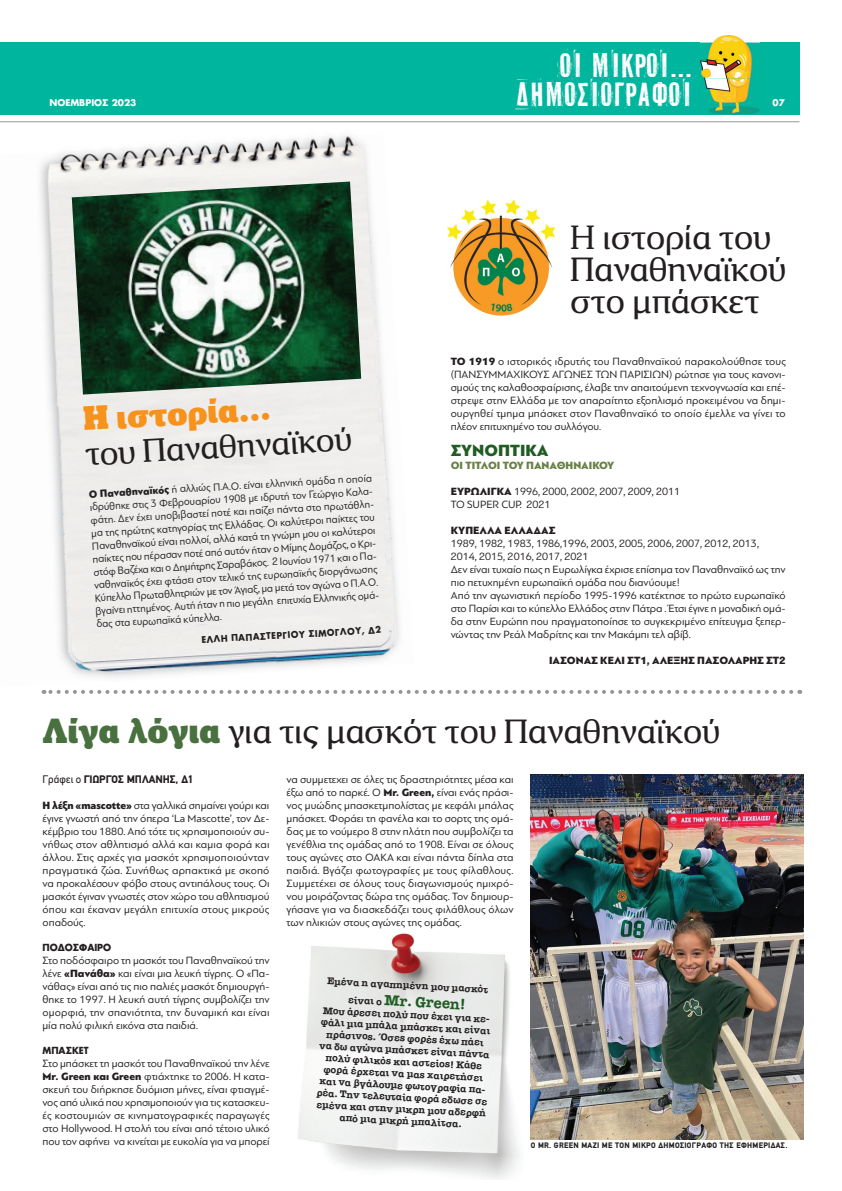
<style>
.page{position:relative;width:842px;height:1191px;background:#fff}
.page>*{position:absolute;margin:0;border:0;box-sizing:border-box;transform-origin:0 0}
.t1{font:32px/32px "BHMA Next Step 10";color:#231f20}
.t2{font:31.6px "PF Fuel Pro";color:#fff}
.t3{font:31px "BHMA Next Step 10";color:#231f20}
.t4{font:900 31px "BHMA Next Step 10";color:#f7931d}
.t5{font:900 17px "PF Bague Sans Pro";color:#215c24}
.t6{font:14.7px "BHMA Typ Black Roman";color:#215c24}
.t7{font:11px/13px "PF Bague Sans Pro";color:#231f20;text-align:justify}
.t8{font:11px/13.1px "PF Bague Sans Pro";color:#231f20;scale:.95 1}
.t9{font:900 11px "PF Bague Sans Pro";color:#231f20}
.t10{font:900 11px "PF Din Text";color:#231f20}
.t11{font:900 11px "PF Bague Sans Pro";color:#688045}
.t12{font:9.8px/11.8px "BHMA Typ Black Roman";color:#231f20;text-align:center}
.t13{font:700 9.5px "PF Futura Neu";color:#231f20;scale:.95 1}
.t14{font:700 9px "PF Futura Neu";color:#231f20;scale:.94 1}
.t15{font:700 9px "PF Futura Neu";color:#fff}
.t16{font:900 8px "PF Din Text";letter-spacing:.04em;color:#231f20}
.s1{font-weight:900}
.s2{font-weight:900;color:#49713f}
.s3{font-weight:400}
.s4{font-size:9.8px;color:#231f20}
</style>
<div class="page">
<img style="left:531px;top:774px;width:273px;height:366px">
<div style="left:0;top:43px;width:799px;height:72px;background:#00b59d"></div>
<hr style="left:0;top:121px;width:799px;height:1px;background:#939598">
<img style="left:700px;top:36px;width:60px;height:78px">
<img style="left:700px;top:45px;width:3px;height:38px">
<svg style="left:44px;top:690px;width:747px;height:4px"></svg>
<img style="left:39px;top:142px;width:207px;height:119px">
<img style="left:246px;top:135px;width:134px;height:203px">
<img style="left:43px;top:261px;width:29px;height:119px">
<div style="left:48px;top:380px;width:219px;height:120px;background:#eeedeb"></div>
<div style="left:54px;top:500px;width:220px;height:120px;background:#eeedeb"></div>
<img style="left:270px;top:543px;width:130px;height:125px">
<img style="left:59px;top:620px;width:218px;height:58px">
<img style="left:72px;top:181px;width:289px;height:213px">
<img style="left:298px;top:933px;width:222px;height:246px">
<img style="left:448px;top:200px;width:106px;height:115px">
<p class="t15" style="left:50px;top:97px;width:88px">ΝΟΕΜΒΡΙΟΣ 2023</p>
<h3 class="t4" style="left:82px;top:397px;width:189px;rotate:-3deg">Η ιστορία...</h3>
<h3 class="t3" style="left:85px;top:436px;width:268px;rotate:-3deg">του Παναθηναϊκού</h3>
<p class="t8" style="left:89px;top:487px;width:308px;rotate:-3deg"><span class="s1">Ο Παναθηναϊκός</span> ή αλλιώς Π.Α.Ο. είναι ελληνική οµάδα η οποία ιδρύθηκε στις 3 Φεβρουαρίου 1908 µε ιδρυτή τον Γεώργιο Καλα&shy;φάτη. ∆εν έχει υποβιβαστεί ποτέ και παίζει πάντα στο πρωτάθλη&shy;µα της πρώτης κατηγορίας της Ελλάδας. Οι καλύτεροι παίκτες του Παναθηναϊκού είναι πολλοί, αλλά κατά τη γνώµη µου οι καλύτεροι παίκτες που πέρασαν ποτέ από αυτόν ήταν ο Μίµης ∆οµάζος, ο Κρι&shy;στόφ Βαζέχα και ο ∆ηµήτρης Σαραβάκος. 2 Ιουνίου 1971 και ο Πα&shy;ναθηναϊκός έχει φτάσει στον τελικό της ευρωπαϊκής διοργάνωσης Κύπελλο Πρωταθλητριών µε τον Άγιαξ, µα µετά τον αγώνα ο Π.Α.Ο. βγαίνει ηττηµένος. Αυτή ήταν η πιο µεγάλη επιτυχία Ελληνικής οµά&shy;δας στα ευρωπαϊκά κύπελλα.</p>
<p class="t14" style="left:201px;top:633px;width:193px;rotate:-3deg">EΛΛΗ ΠΑΠΑΣΤΕΡΓΙΟΥ ΣΙΜΟΓΛΟΥ, Δ2</p>
<h2 class="t2" style="left:559px;top:43px;width:134px">Οι µικροί...</h2>
<h2 class="t2" style="left:516px;top:72px;width:178px">δηµοσιογράφοι</h2>
<p class="t15" style="left:773px;top:97px;width:14px">07</p>
<h1 class="t1" style="left:571px;top:222px;width:217px">H ιστορία του<br>Παναθηναϊκού στο µπάσκετ</h1>
<p class="t7" style="left:451px;top:355px;width:337px"><span class="s1">ΤΟ 1919</span> ο ιστορικός ιδρυτής του Παναθηναϊκού παρακολούθησε τους (ΠΑΝΣΥΜΜΑΧΙΚΟΥΣ ΑΓΩΝΕΣ ΤΩΝ ΠΑΡΙΣΙΩΝ) ρώτησε για τους κανονι&shy;σµούς της καλαθοσφαίρισης, έλαβε την απαιτούµενη τεχνογνωσία και επέ&shy;στρεψε στην Ελλάδα µε τον απαραίτητο εξοπλισµό προκειµένου να δηµι&shy;ουργηθεί τµηµα µπάσκετ στον Παναθηναϊκό το οποίο έµελλε να γίνει το πλέον επιτυχηµένο του συλλόγου.</p>
<h3 class="t5" style="left:451px;top:440px;width:99px">ΣΥΝΟΠΤΙΚΑ</h3>
<p class="t11" style="left:451px;top:458px;width:165px">ΟΙ ΤΙΤΛΟΙ ΤΟΥ ΠΑΝΑΘΗΝΑΙΚΟΥ</p>
<p class="t7" style="left:451px;top:485px;width:231px"><span class="s1">ΕΥΡΩΛΙΓΚΑ</span> 1996, 2000, 2002, 2007, 2009, 2011<br>ΤΟ SUPER CUP. 2021</p>
<p class="t9" style="left:451px;top:523px;width:106px">ΚΥΠΕΛΛΑ ΕΛΛΑ∆ΑΣ</p>
<p class="t7" style="left:451px;top:537px;width:337px;text-align:left">1989, 1982, 1983, 1986,1996, 2003, 2005, 2006, 2007, 2012, 2013, 2014, 2015, 2016, 2017, 2021<br>∆εν είναι τυχαίο πως η Ευρωλίγκα έχρισε επίσηµα τον Παναθηναϊκό ως την πιο πετυχηµένη ευρωπαϊκή οµάδα που διανύουµε!<br>Από την αγωνιστική περίοδο 1995-1996 κατέκτησε το πρώτο ευρωπαϊκό στο Παρίσι και το κύπελλο Ελλάδος στην Πάτρα . Έτσι έγινε η µοναδική οµά&shy;δα στην Ευρώπη που πραγµατοποίησε το συγκεκριµένο επίτευγµα ξεπερ&shy;νώντας την Ρεάλ Μαδρίτης και την Μακάµπι τελ αβίβ.</p>
<p class="t9" style="left:549px;top:654px;width:238px">ΙΑΣΟΝΑΣ ΚΕΛΙ ΣΤ1, ΑΛΕΞΗΣ ΠΑΣΟΛΑΡΗΣ ΣΤ2</p>
<h1 class="t1" style="left:43px;top:715px;width:679px"><span class="s2">Λίγα λόγια</span> για τις µασκότ του Παναθηναϊκού</h1>
<p class="t10" style="left:43px;top:773px;width:152px"><span class="s3">Γράφει ο</span> ΓΙΩΡΓΟΣ ΜΠΛΑΝΗΣ, Δ1</p>
<p class="t7" style="left:43px;top:799px;width:229px"><span class="s1">Η λέξη «mascotte»</span> στα γαλλικά σηµαίνει γούρι και έγινε γνωστή από την όπερα ‘La Mascotte’, τον ∆ε&shy;κέµβριο του 1880. Από τότε τις χρησιµοποιούν συ&shy;νήθως στον αθλητισµό αλλά και καµια φορά και άλλου. Στις αρχές για µασκότ χρησιµοποιούνταν πραγµατικά ζώα. Συνήθως αρπακτικά µε σκοπό να προκαλέσουν φόβο στους αντιπάλους τους. Οι µασκότ έγιναν γνωστές στον χώρο του αθλητισµού όπου και έκαναν µεγάλη επιτυχία στους µικρούς οπαδούς.</p>
<p class="t13" style="left:43px;top:941px;width:74px">ΠΟΔΟΣΦΑΙΡΟ</p>
<p class="t7" style="left:43px;top:954px;width:229px">Στο ποδόσφαιρο τη µασκότ του Παναθηναϊκού την λένε <span class="s1">«Πανάθα»</span> και είναι µια λευκή τίγρης. Ο «Πα&shy;νάθας» είναι από τις πιο παλιές µασκότ δηµιουργή&shy;θηκε το 1997. Η λευκή αυτή τίγρης συµβολίζει την οµορφιά, την σπανιότητα, την δυναµική και είναι µία πολύ φιλική εικόνα στα παιδιά.</p>
<p class="t13" style="left:43px;top:1043px;width:50px">ΜΠΑΣΚΕΤ</p>
<p class="t7" style="left:43px;top:1056px;width:229px">Στο µπάσκετ τη µασκότ του Παναθηναϊκού την λένε <span class="s1">Mr. Green και Green</span> φτιάχτηκε το 2006. Η κατα&shy;σκευή του διήρκησε δυόµιση µήνες, είναι φτιαγµέ&shy;νος από υλικά που χρησιµοποιούν για τις κατασκευ&shy;ές κοστουµιών σε κινηµατογραφικές παραγωγές στο Hollywood. Η στολή του είναι από τέτοιο υλικό που τον αφήνει να κινείται µε ευκολία για να µπορεί</p>
<p class="t7" style="left:287px;top:773px;width:229px">να συµµετεχει σε όλες τις δραστηριότητες µέσα και έξω από το παρκέ. Ο <span class="s1">Mr. Green,</span> είναι ενάς πράσι&shy;νος µυώδης µπασκετµπολίστας µε κεφάλι µπάλας µπάσκετ. Φοράει τη φανέλα και το σορτς της οµά&shy;δας µε το νούµερο 8 στην πλάτη που συµβολίζει τα γενέθλια της οµάδας από το 1908. Είναι σε όλους τους αγώνες στο ΟΑΚΑ και είναι πάντα δίπλα στα παιδιά. Βγάζει φωτογραφίες µε τους φίλαθλους.<br>Συµµετέχει σε όλους τους διαγωνισµούς ηµιχρό&shy;νου µοιράζοντας δώρα της οµάδας. Τον δηµιουρ&shy;γήσανε για να διασκεδάζει τους φιλάθλους όλων των ηλικιών στους αγώνες της οµάδας.</p>
<p class="t12" style="left:328px;top:975px;width:163px;rotate:3deg">Εµένα η αγαπηµένη µου µασκότ</p>
<h3 class="t6" style="left:349px;top:989px;width:119px;rotate:3deg"><span class="s4">είναι ο</span> Mr. Green!</h3>
<p class="t12" style="left:321px;top:1004px;width:176px;rotate:3deg">Μου άρεσει πολύ που έχει για κε&shy;φάλι µια µπάλα µπάσκετ και είναι πράσινος. Όσες φορές έχω πάει<br>να δω αγώνα µπάσκετ είναι πάντα πολύ φιλικός και αστείος! Κάθε φορά έρχεται να µας χαιρετήσει και να βγάλουµε φωτογραφία πα&shy;ρέα. Την τελευταία φορά εδωσε σε εµένα και στην µικρη µου αδερφή από µια µικρή µπαλίτσα.</p>
<p class="t16" style="left:531px;top:1140px;width:258px">Ο MR. GREEN MAZI ME TON ΜΙΚΡΟ ΔΗΜΟΣΙΟΓΡΑΦΟ ΤΗΣ ΕΦΗΜΕΡΙΔΑΣ.</p>
</div>
